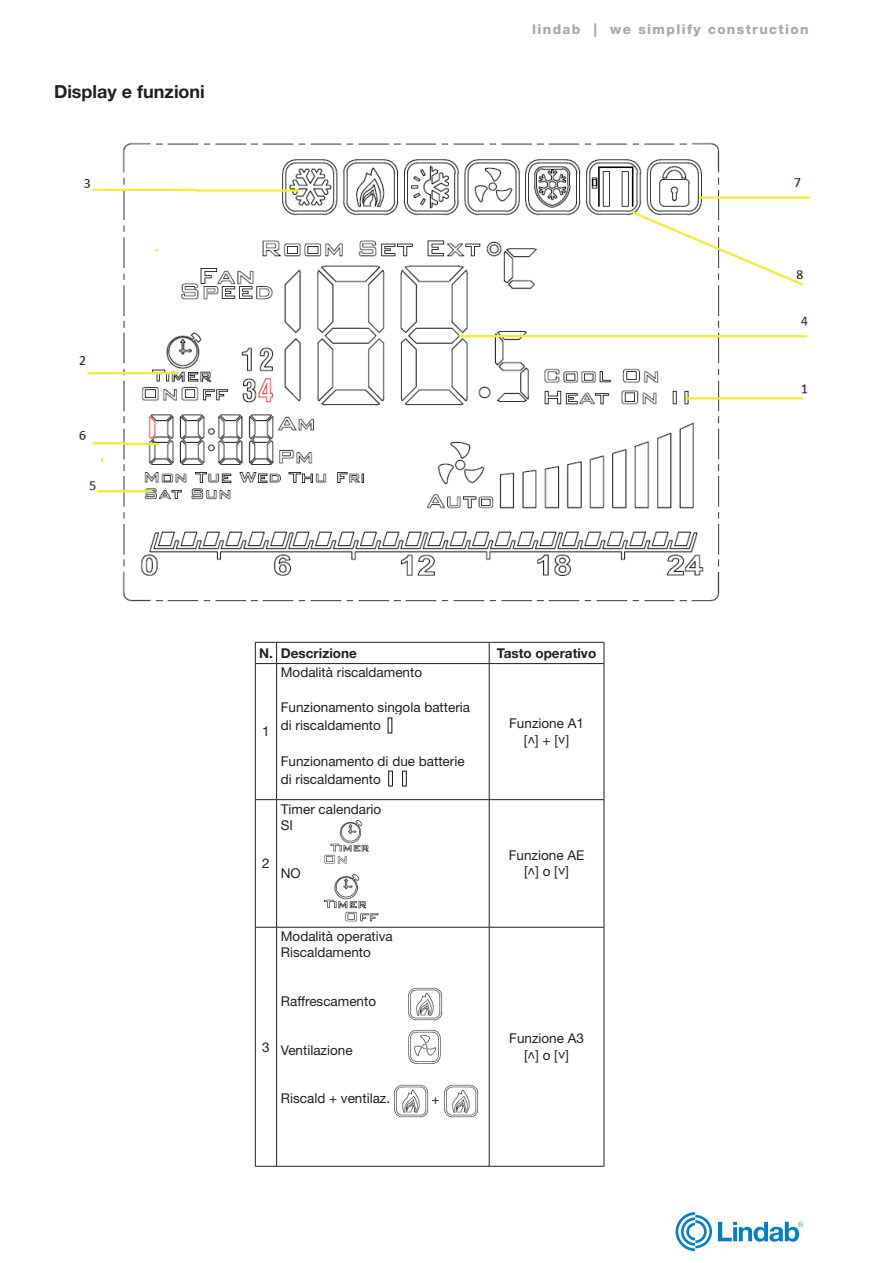
<style>
.page{position:relative;width:893px;height:1263px;background:#fff}
.page>*{position:absolute;margin:0;border:0;box-sizing:border-box;transform-origin:0 0}
.t1{font:700 18px "Helvetica Neue LT Pro";color:#231f20}
.t2{font:13.5px/16.2px "Helvetica Neue LT Pro";color:#231f20}
.t3{font:800 13.5px "Helvetica Neue LT Pro";letter-spacing:.1em;color:#a8a9ad}
.t4{font:700 13.5px "Helvetica Neue LT Pro";color:#231f20}
.s1{font-family:"Arial"}
</style>
<div class="page">
<svg style="left:718px;top:1222px;width:85px;height:20px"></svg>
<svg style="left:676px;top:1212px;width:36px;height:39px"></svg>
<img style="left:78px;top:142px;width:733px;height:460px">
<hr style="left:277px;top:642px;width:212px;height:1px;background:#231f20">
<hr style="left:489px;top:642px;width:115px;height:1px;background:#231f20">
<svg style="left:489px;top:642px;width:1px;height:21px"></svg>
<svg style="left:604px;top:642px;width:1px;height:21px"></svg>
<svg style="left:255px;top:642px;width:22px;height:22px"></svg>
<hr style="left:255px;top:664px;width:1px;height:135px;background:#231f20">
<hr style="left:277px;top:663px;width:212px;height:1px;background:#231f20">
<hr style="left:276px;top:664px;width:1px;height:135px;background:#231f20">
<hr style="left:489px;top:663px;width:115px;height:1px;background:#231f20">
<hr style="left:489px;top:664px;width:1px;height:135px;background:#231f20">
<hr style="left:604px;top:664px;width:1px;height:135px;background:#231f20">
<svg style="left:255px;top:799px;width:22px;height:1px"></svg>
<hr style="left:255px;top:800px;width:1px;height:127px;background:#231f20">
<hr style="left:277px;top:799px;width:212px;height:1px;background:#231f20">
<hr style="left:276px;top:800px;width:1px;height:127px;background:#231f20">
<hr style="left:489px;top:799px;width:115px;height:1px;background:#231f20">
<hr style="left:489px;top:800px;width:1px;height:127px;background:#231f20">
<hr style="left:604px;top:800px;width:1px;height:127px;background:#231f20">
<svg style="left:256px;top:927px;width:20px;height:1px"></svg>
<hr style="left:255px;top:927px;width:1px;height:239px;background:#231f20">
<hr style="left:277px;top:927px;width:212px;height:1px;background:#231f20">
<hr style="left:276px;top:927px;width:1px;height:239px;background:#231f20">
<hr style="left:489px;top:927px;width:115px;height:1px;background:#231f20">
<hr style="left:489px;top:927px;width:1px;height:239px;background:#231f20">
<hr style="left:604px;top:927px;width:1px;height:239px;background:#231f20">
<svg style="left:255px;top:1166px;width:22px;height:1px"></svg>
<hr style="left:277px;top:1166px;width:212px;height:1px;background:#231f20">
<hr style="left:489px;top:1166px;width:115px;height:1px;background:#231f20">
<img style="left:387px;top:717px;width:6px;height:17px">
<img style="left:388px;top:770px;width:19px;height:17px">
<img style="left:324px;top:820px;width:45px;height:44px">
<img style="left:324px;top:874px;width:55px;height:48px">
<img style="left:408px;top:988px;width:35px;height:33px">
<img style="left:408px;top:1030px;width:33px;height:34px">
<img style="left:394px;top:1085px;width:35px;height:33px">
<img style="left:444px;top:1085px;width:35px;height:33px">
<h1 class="t1" style="left:54px;top:80px;width:152px">Display e funzioni</h1>
<p class="t3" style="left:532px;top:21px;width:278px">lindab | we simplify construction</p>
<p class="t4" style="left:259px;top:644px;width:99px">N. Descrizione</p>
<p class="t4" style="left:497px;top:644px;width:101px">Tasto operativo</p>
<p class="t2" style="left:262px;top:723px;width:9px">1</p>
<p class="t2" style="left:262px;top:855px;width:9px">2</p>
<p class="t2" style="left:281px;top:664px;width:143px">Modalità riscaldamento</p>
<p class="t2" style="left:281px;top:697px;width:191px;line-height:18px">Funzionamento singola batteria di riscaldamento</p>
<p class="t2" style="left:281px;top:751px;width:185px;line-height:18px">Funzionamento di due batterie di riscaldamento</p>
<p class="t2" style="left:281px;top:800px;width:102px">Timer calendario<br>SI</p>
<p class="t2" style="left:281px;top:865px;width:22px">NO</p>
<p class="t2" style="left:262px;top:1038px;width:9px">3</p>
<p class="t2" style="left:281px;top:928px;width:114px">Modalità operativa<br>Riscaldamento</p>
<p class="t2" style="left:281px;top:993px;width:97px">Raffrescamento</p>
<p class="t2" style="left:281px;top:1041px;width:73px">Ventilazione</p>
<p class="t2" style="left:281px;top:1090px;width:111px">Riscald + ventilaz.</p>
<p class="t2" style="left:431px;top:1091px;width:10px">+</p>
<p class="t2" style="left:509px;top:715px;width:76px;text-align:center">Funzione A1 [<span class="s1">˄</span>] + [<span class="s1">˅</span>]</p>
<p class="t2" style="left:509px;top:847px;width:77px;text-align:center">Funzione AE [<span class="s1">˄</span>] o [<span class="s1">˅</span>]</p>
<p class="t2" style="left:509px;top:1030px;width:76px;text-align:center">Funzione A3 [<span class="s1">˄</span>] o [<span class="s1">˅</span>]</p>
</div>
